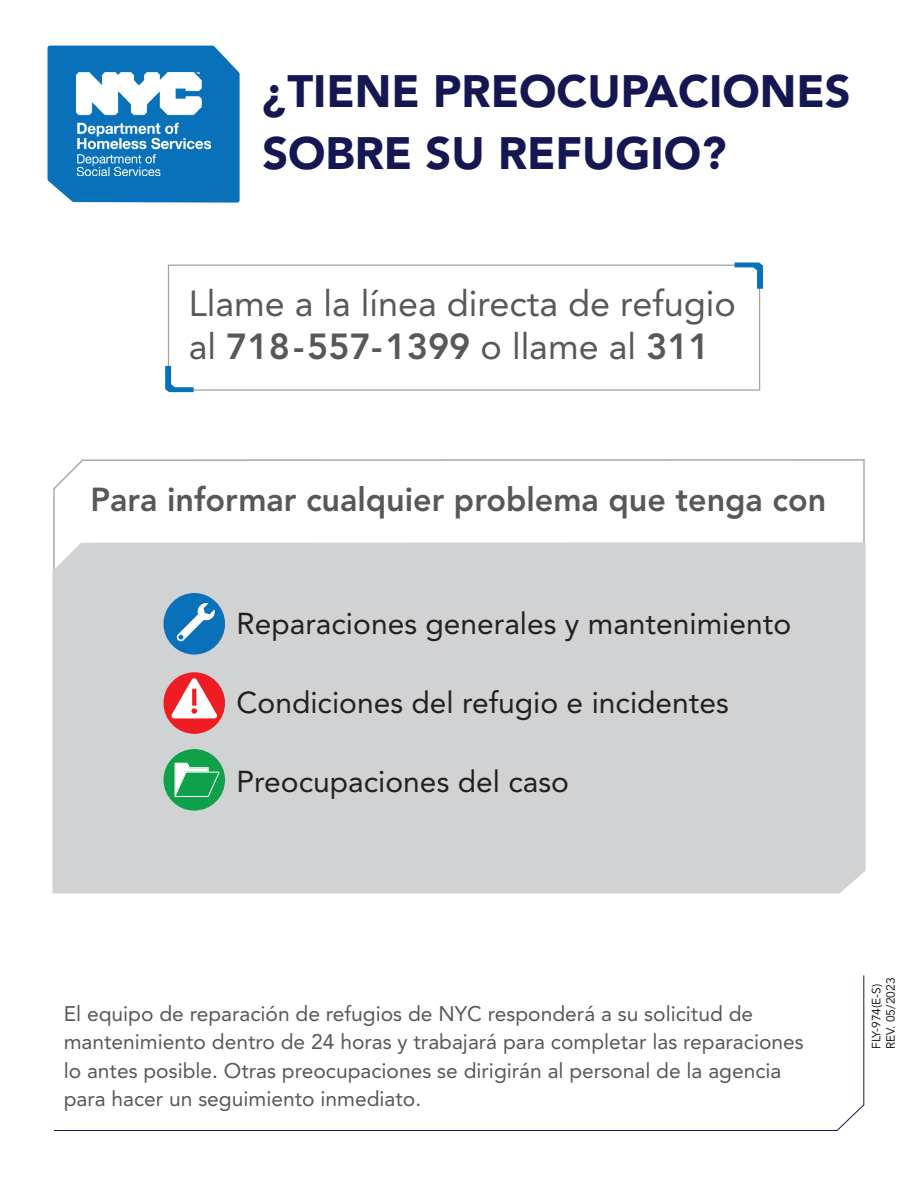
<style>
.page{position:relative;width:918px;height:1188px;background:#fff}
.page>*{position:absolute;margin:0;border:0;box-sizing:border-box;transform-origin:0 0}
.t1{font:900 45px/62.4px "Avenir LT Std";color:#141751}
.t2{font:36px/43.2px "Avenir LT Std";color:#57585a}
.t3{font:800 33px "Avenir LT Std";color:#57585a}
.t4{font:30px "Avenir LT Std";color:#231f20}
.t5{font:21px/28.2px "Avenir LT Std";color:#57585a}
.t6{font:12px/14.4px "Avenir LT Std";color:#231f20}
.s1{font-weight:800}
</style>
<div class="page">
<svg style="left:53px;top:459px;width:812px;height:83px"></svg>
<div style="left:52px;top:542px;width:814px;height:352px;background:#d1d2d4"></div>
<svg style="left:47px;top:45px;width:193px;height:158px"></svg>
<img style="left:76px;top:73px;width:135px;height:102px">
<div style="left:164px;top:672px;width:61px;height:62px;background:#ee1d23;border-radius:50%"></div>
<div style="left:164px;top:749px;width:61px;height:62px;background:#0fa14a;border-radius:50%"></div>
<div style="left:164px;top:593px;width:61px;height:62px;background:#0871ba;border-radius:50%"></div>
<svg style="left:171px;top:678px;width:47px;height:40px"></svg>
<svg style="left:177px;top:603px;width:38px;height:39px"></svg>
<svg style="left:175px;top:763px;width:45px;height:34px"></svg>
<svg style="left:54px;top:975px;width:811px;height:156px"></svg>
<div style="left:168px;top:265px;width:592px;height:126px;border:1px solid #a7a2a0"></div>
<svg style="left:735px;top:262px;width:28px;height:27px"></svg>
<svg style="left:165px;top:366px;width:29px;height:26px"></svg>
<h1 class="t1" style="left:262px;top:60px;width:590px">¿TIENE PREOCUPACIONES<br>SOBRE SU REFUGIO?</h1>
<h2 class="t2" style="left:189px;top:282px;width:548px">Llame a la línea directa de refugio al <span class="s1">718-557-1399</span> o llame al <span class="s1">311</span></h2>
<h3 class="t3" style="left:90px;top:480px;width:738px">Para informar cualquier problema que tenga con</h3>
<h3 class="t4" style="left:236px;top:606px;width:556px">Reparaciones generales y mantenimiento</h3>
<h3 class="t4" style="left:236px;top:685px;width:494px">Condiciones del refugio e incidentes</h3>
<h3 class="t4" style="left:236px;top:765px;width:334px">Preocupaciones del caso</h3>
<p class="t5" style="left:64px;top:1000px;width:742px">El equipo de reparación de refugios de NYC responderá a su solicitud de mantenimiento dentro de 24 horas y trabajará para completar las reparaciones lo antes posible. Otras preocupaciones se dirigirán al personal de la agencia para hacer un seguimiento inmediato.</p>
<p class="t6" style="left:869px;top:1049px;width:73px;rotate:-90deg">FLY-974(E-S)<br>REV. 05/2023</p>
</div>
